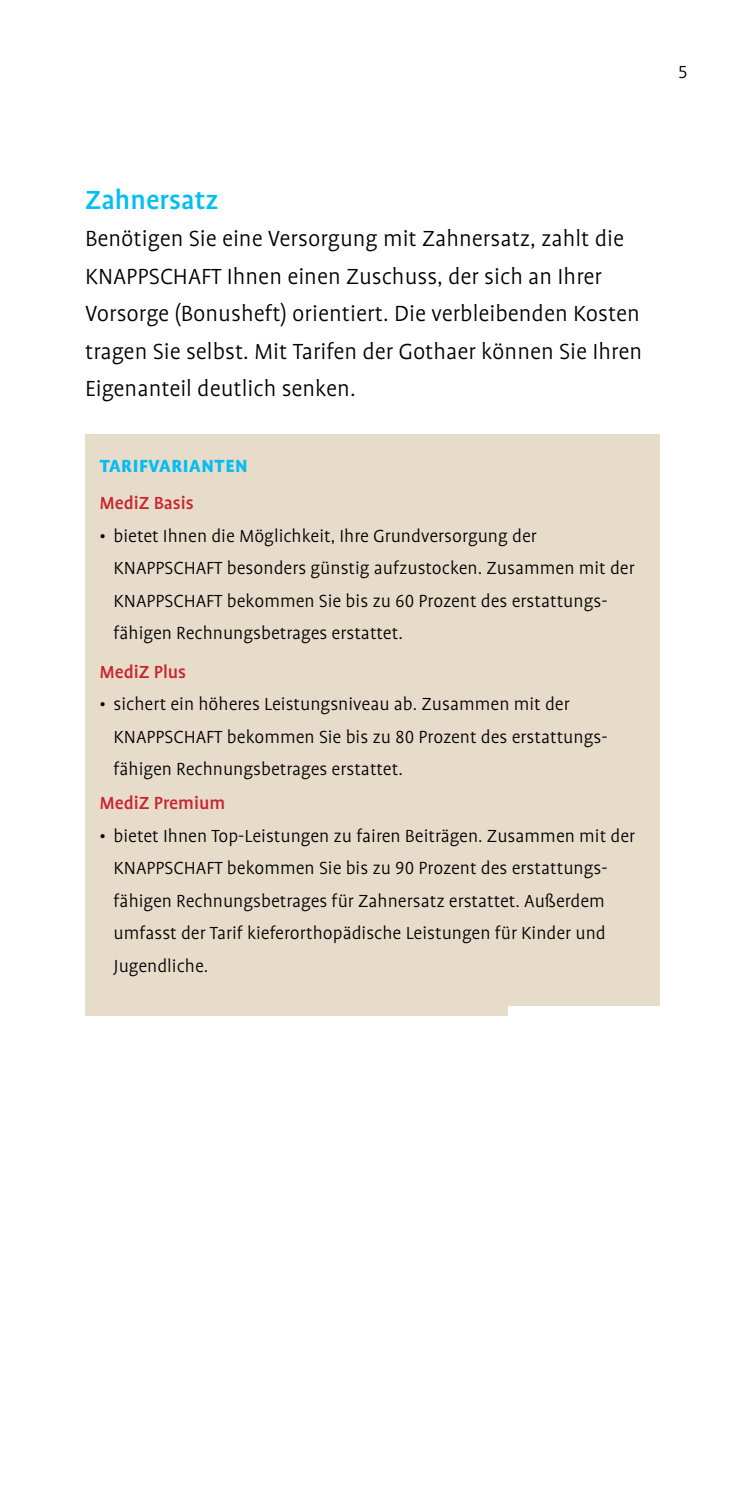
<style>
.page{position:relative;width:745px;height:1489px;background:#fff}
.page>*{position:absolute;margin:0;border:0;box-sizing:border-box;transform-origin:0 0}
.t1{font:500 30px "Profile";color:#00bdf2}
.t2{font:300 25px/37.5px "Profile";color:#000}
.t3{font:700 23.75px "Profile SC";color:#00bdf2}
.t4{font:300 20px/32.5px "Profile";color:#000}
.t5{font:500 20px "Profile";color:#c9252f}
.t6{font:300 20px "Profile NO";color:#000}
.s1{font-family:"Profile NO"}
</style>
<div class="page">
<div style="left:85px;top:434px;width:574px;height:581px;background:#e7dbca"></div>
<div style="left:508px;top:1006px;width:154px;height:21px;background:#fff"></div>
<p class="t6" style="left:677px;top:62px;width:11px">5</p>
<h1 class="t1" style="left:85px;top:184px;width:134px">Zahnersatz</h1>
<p class="t2" style="left:85px;top:220px;width:558px">Benötigen Sie eine Versorgung mit Zahnersatz, zahlt die KNAPPSCHAFT Ihnen einen Zuschuss, der sich an Ihrer Vorsorge (Bonusheft) orientiert. Die verbleibenden Kosten tragen Sie selbst. Mit Tarifen der Gothaer können Sie Ihren Eigenanteil deutlich senken.</p>
<p class="t3" style="left:99px;top:451px;width:150px">tarifvarianten</p>
<p class="t5" style="left:99px;top:492px;width:96px">MediZ Basis</p>
<p class="t4" style="left:113px;top:519px;width:522px;text-indent:-14px">• bietet Ihnen die Möglichkeit, Ihre Grundversorgung der KNAPPSCHAFT besonders günstig aufzustocken. Zusammen mit der KNAPPSCHAFT bekommen Sie bis zu <span class="s1">60</span> Prozent des erstattungs&shy;fähigen Rechnungsbetrages erstattet.</p>
<p class="t5" style="left:99px;top:661px;width:88px">MediZ Plus</p>
<p class="t4" style="left:113px;top:688px;width:493px;text-indent:-14px">• sichert ein höheres Leistungsniveau ab. Zusammen mit der<br>KNAPPSCHAFT bekommen Sie bis zu <span class="s1">80</span> Prozent des erstattungs&shy;fähigen Rechnungsbetrages erstattet.</p>
<p class="t5" style="left:99px;top:792px;width:127px">MediZ Premium</p>
<p class="t4" style="left:113px;top:819px;width:523px;text-indent:-14px">• bietet Ihnen Top-Leistungen zu fairen Beiträgen. Zusammen mit der KNAPPSCHAFT bekommen Sie bis zu <span class="s1">90</span> Prozent des erstattungs&shy;fähigen Rechnungsbetrages für Zahnersatz erstattet. Außerdem umfasst der Tarif kieferorthopädische Leistungen für Kinder und Jugendliche.</p>
</div>
